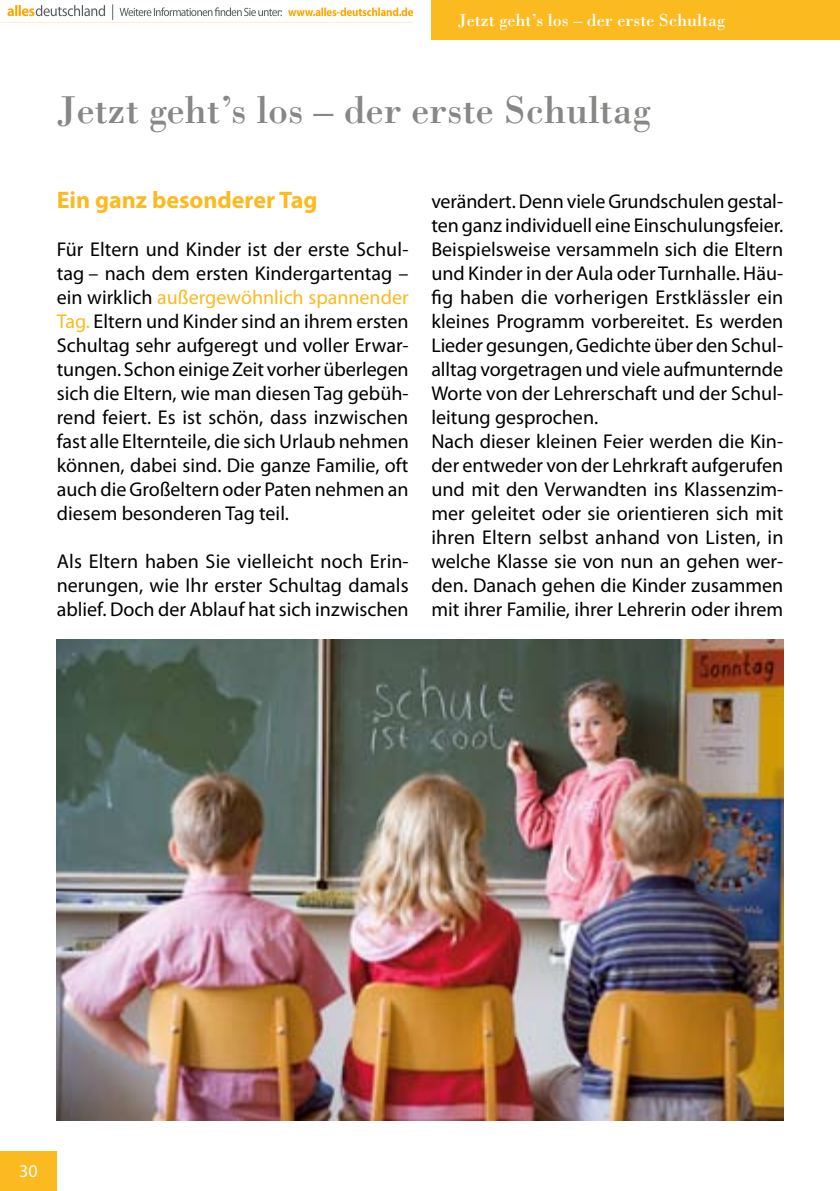
<style>
.page{position:relative;width:840px;height:1191px;background:#fff}
.page>*{position:absolute;margin:0;border:0;box-sizing:border-box;transform-origin:0 0}
.t1{font:40px "Bodoni Std";color:#878786}
.t2{font:700 24px "Myriad Pro";color:#fbba20}
.t3{font:20px/24px "Myriad Pro";color:#000;text-align:justify}
.t4{font:18px "Bodoni Std";color:#fff}
.t5{font:18px "Myriad Pro";color:#fff}
.s1{color:#fbba20}
</style>
<div class="page">
<img style="left:57px;top:640px;width:725px;height:480px">
<div style="left:0;top:1151px;width:57px;height:40px;background:#fbba20"></div>
<hr style="left:839px;top:0;width:1px;height:40px;background:#fedd9d">
<div style="left:431px;top:0;width:408px;height:40px;background:#fbba20"></div>
<img style="left:7px;top:4px;width:407px;height:16px">
<p class="t4" style="left:457px;top:9px;width:268px">Jetzt geht’s los – der erste Schultag</p>
<h1 class="t1" style="left:57px;top:85px;width:595px">Jetzt geht’s los – der erste Schultag</h1>
<p class="t2" style="left:57px;top:186px;width:262px">Ein ganz besonderer Tag</p>
<p class="t3" style="left:57px;top:237px;width:353px">Für Eltern und Kinder ist der erste Schul&shy;tag – nach dem ersten Kindergartentag – ein wirklich <span class="s1">außergewöhnlich spannender Tag.</span> Eltern und Kinder sind an ihrem ersten Schultag sehr aufgeregt und voller Erwar&shy;tungen. Schon einige Zeit vorher überlegen sich die Eltern, wie man diesen Tag gebüh&shy;rend feiert. Es ist schön, dass inzwischen fast alle Elternteile, die sich Urlaub nehmen können, dabei sind. Die ganze Familie, oft auch die Großeltern oder Paten nehmen an diesem besonderen Tag teil.</p>
<p class="t3" style="left:57px;top:549px;width:353px">Als Eltern haben Sie vielleicht noch Erin&shy;nerungen, wie Ihr erster Schultag damals ablief. Doch der Ablauf hat sich inzwischen</p>
<p class="t3" style="left:431px;top:189px;width:353px;text-align:left">verändert. Denn viele Grundschulen gestal&shy;ten ganz individuell eine Einschulungsfeier.<br>Beispielsweise versammeln sich die Eltern und Kinder in der Aula oder Turnhalle. Häu&shy;fig haben die vorherigen Erstklässler ein kleines Programm vorbereitet. Es werden Lieder gesungen, Gedichte über den Schul&shy;alltag vorgetragen und viele aufmunternde Worte von der Lehrerschaft und der Schul&shy;leitung gesprochen.<br>Nach dieser kleinen Feier werden die Kin&shy;der entweder von der Lehrkraft aufgerufen und mit den Verwandten ins Klassenzim&shy;mer geleitet oder sie orientieren sich mit ihren Eltern selbst anhand von Listen, in welche Klasse sie von nun an gehen wer&shy;den. Danach gehen die Kinder zusammen mit ihrer Familie, ihrer Lehrerin oder ihrem</p>
<p class="t5" style="left:19px;top:1161px;width:20px">30</p>
</div>
